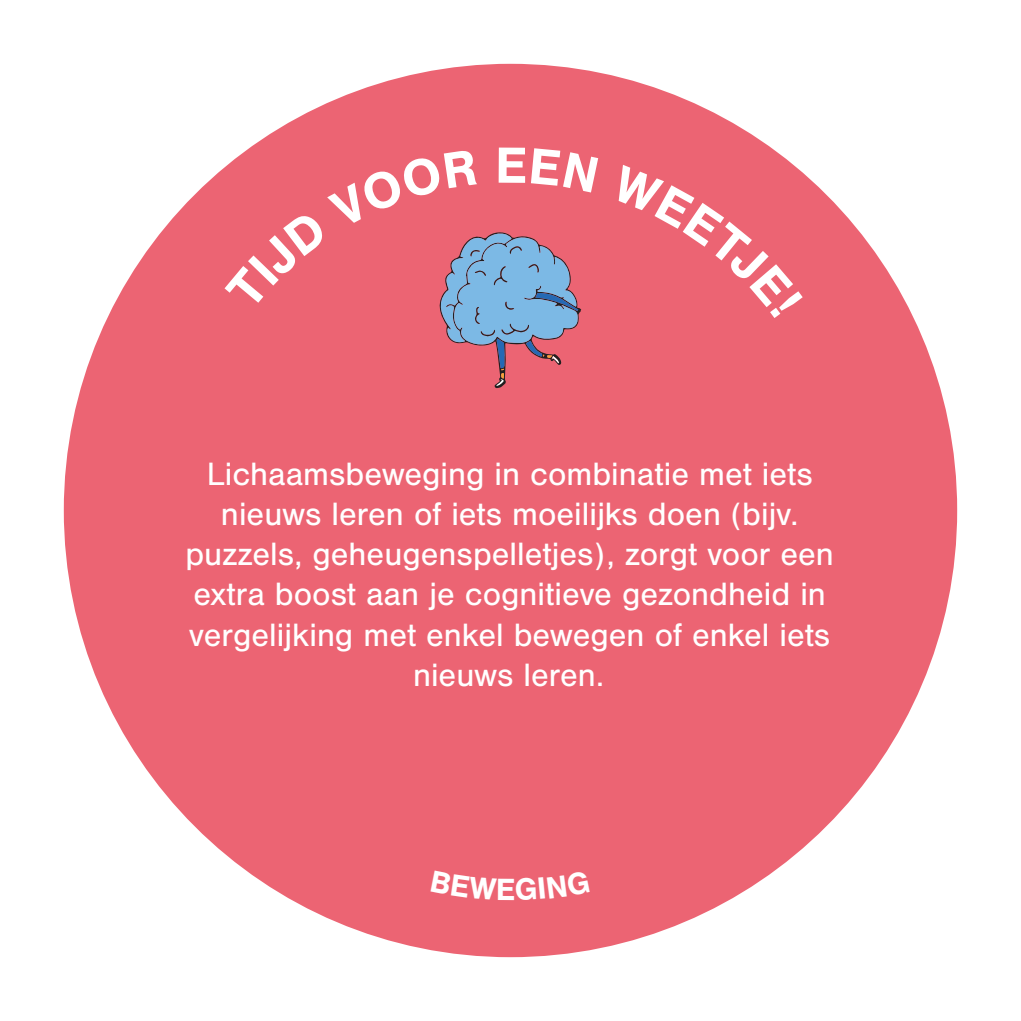
<style>
.page{position:relative;width:1021px;height:1021px;background:#fff}
.page>*{position:absolute;margin:0;border:0;box-sizing:border-box;transform-origin:0 0}
.t1{font:700 52.65px "Nimbus San";color:#fff}
.t2{font:33.52px/40.3px "Nimbus San";color:#fff;text-align:center}
.t3{font:700 31.95px "Nimbus San";color:#fff}
</style>
<div class="page">
<div style="left:64px;top:64px;width:893px;height:893px;background:#ec6473;border-radius:50%"></div>
<svg style="left:224px;top:148px;width:358px;height:240px"></svg>
<h1 class="t1" style="left:495px;top:136px;width:34px">E</h1>
<p class="t2" style="left:185px;top:454px;width:650px">Lichaamsbeweging in combinatie met iets nieuws leren of iets moeilijks doen (bijv. puzzels, geheugenspelletjes), zorgt voor een extra boost aan je cognitieve gezondheid in vergelijking met enkel bewegen of enkel iets nieuws leren.</p>
<p class="t3" style="left:495px;top:871px;width:21px">E</p>
</div>
